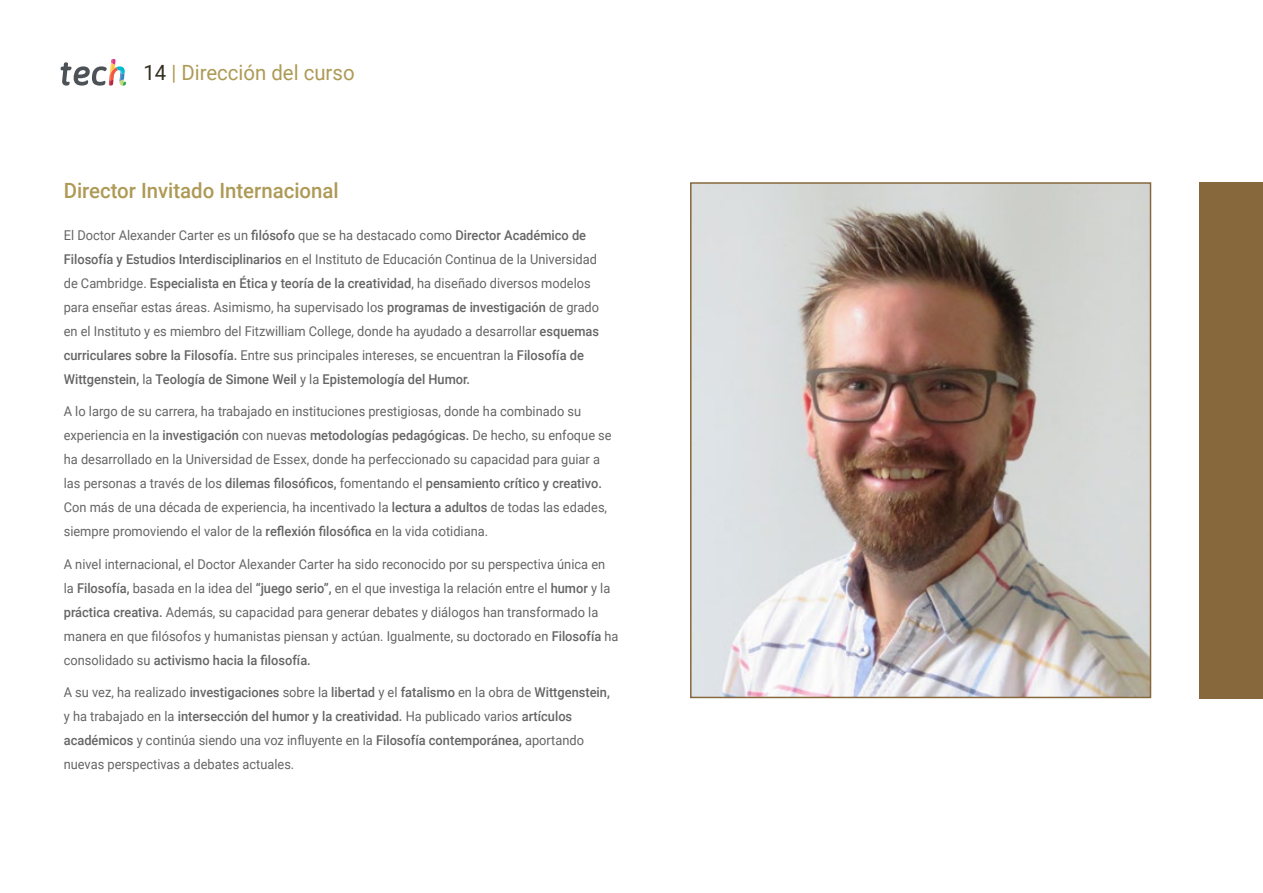
<style>
.page{position:relative;width:1263px;height:893px;background:#fff}
.page>*{position:absolute;margin:0;border:0;box-sizing:border-box;transform-origin:0 0}
.t1{font:500 21px "Roboto";color:#ae9a56}
.t2{font:21px "Roboto";color:#ae9a56}
.t3{font:13.5px/24px "Roboto";color:#656565;scale:.95 1}
.s1{color:#312e20}
.s2{font-weight:500}
</style>
<div class="page">
<div style="left:1199px;top:182px;width:64px;height:516px;background:#87683d"></div>
<img style="left:693px;top:185px;width:455px;height:510px">
<div style="left:690px;top:182px;width:461px;height:516px;border:2px solid #87683c"></div>
<svg style="left:61px;top:59px;width:65px;height:27px"></svg>
<h1 class="t2" style="left:144px;top:57px;width:213px"><span class="s1">14</span> | Dirección del curso</h1>
<h1 class="t1" style="left:64px;top:176px;width:276px">Director Invitado Internacional</h1>
<p class="t3" style="left:64px;top:222px;width:565px">El Doctor Alexander Carter es un <span class="s2">filósofo</span> que se ha destacado como <span class="s2">Director Académico de Filosofía y Estudios Interdisciplinarios</span> en el Instituto de Educación Continua de la Universidad de Cambridge. <span class="s2">Especialista en Ética y teoría de la creatividad</span>, ha diseñado diversos modelos para enseñar estas áreas. Asimismo, ha supervisado los <span class="s2">programas de investigación</span> de grado en el Instituto y es miembro del Fitzwilliam College, donde ha ayudado a desarrollar <span class="s2">esquemas curriculares sobre la Filosofía.</span> Entre sus principales intereses, se encuentran la <span class="s2">Filosofía de Wittgenstein,</span> la <span class="s2">Teología de Simone Weil</span> y la <span class="s2">Epistemología del Humor.</span></p>
<p class="t3" style="left:64px;top:399px;width:578px">A lo largo de su carrera, ha trabajado en instituciones prestigiosas, donde ha combinado su experiencia en la <span class="s2">investigación</span> con nuevas <span class="s2">metodologías pedagógicas.</span> De hecho, su enfoque se ha desarrollado en la Universidad de Essex, donde ha perfeccionado su capacidad para guiar a las personas a través de los <span class="s2">dilemas filosóficos,</span> fomentando el <span class="s2">pensamiento crítico y creativo.<br></span>Con más de una década de experiencia, ha incentivado la <span class="s2">lectura a adultos</span> de todas las edades, siempre promoviendo el valor de la <span class="s2">reflexión filosófica</span> en la vida cotidiana.</p>
<p class="t3" style="left:64px;top:551px;width:585px">A nivel internacional, el Doctor Alexander Carter ha sido reconocido por su perspectiva única en la <span class="s2">Filosofía,</span> basada en la idea del <span class="s2">“juego serio”,</span> en el que investiga la relación entre el <span class="s2">humor</span> y la <span class="s2">práctica creativa.</span> Además, su capacidad para generar debates y diálogos han transformado la manera en que filósofos y humanistas piensan y actúan. Igualmente, su doctorado en <span class="s2">Filosofía</span> ha consolidado su <span class="s2">activismo hacia la filosofía.</span></p>
<p class="t3" style="left:64px;top:680px;width:576px">A su vez, ha realizado <span class="s2">investigaciones</span> sobre la <span class="s2">libertad</span> y el <span class="s2">fatalismo</span> en la obra de <span class="s2">Wittgenstein, </span>y ha trabajado en la <span class="s2">intersección del humor y la creatividad.</span> Ha publicado varios <span class="s2">artículos académicos</span> y continúa siendo una voz influyente en la <span class="s2">Filosofía contemporánea,</span> aportando nuevas perspectivas a debates actuales.</p>
</div>
